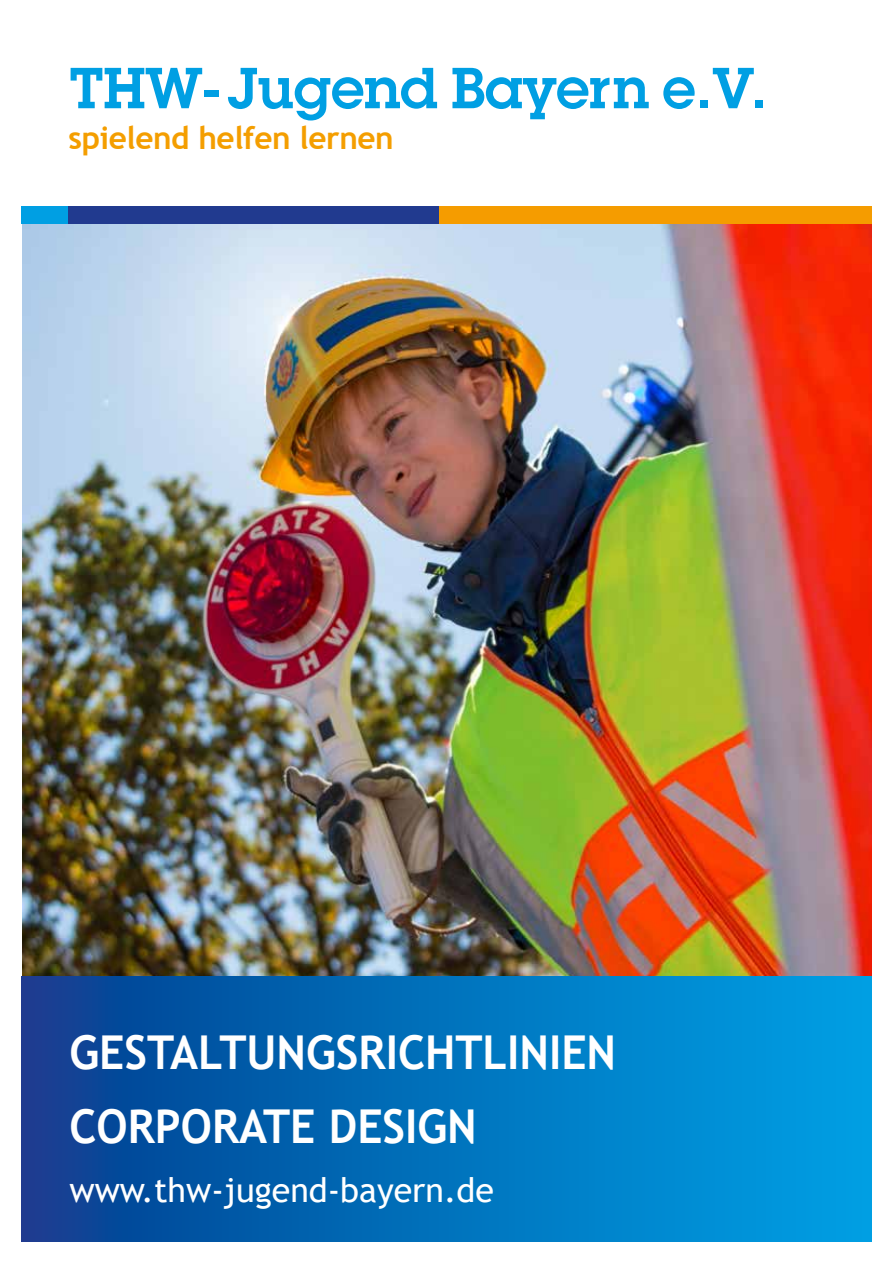
<style>
.page{position:relative;width:893px;height:1263px;background:#fff}
.page>*{position:absolute;margin:0;border:0;box-sizing:border-box;transform-origin:0 0}
.t1{font:600 56.55px "Lubalin Graph";color:#009fe3}
.t2{font:700 46.65px/74.1px "Trebuchet MS";color:#fff;scale:.95 1}
.t3{font:33.9px "Trebuchet MS";color:#fff}
.t4{font:700 31.5px "Trebuchet MS";letter-spacing:-.01em;color:#f49e00}
</style>
<div class="page">
<img style="left:22px;top:224px;width:850px;height:753px">
<svg style="left:21px;top:977px;width:851px;height:265px;background:#0270bb"></svg>
<div style="left:439px;top:207px;width:433px;height:17px;background:#f59c00"></div>
<div style="left:21px;top:207px;width:48px;height:17px;background:#009fe3"></div>
<div style="left:69px;top:207px;width:370px;height:17px;background:#213a8f"></div>
<p class="t1" style="left:69px;top:51px;width:699px">THW-Jugend Bayern e.V.</p>
<p class="t4" style="left:69px;top:118px;width:327px">spielend helfen lernen</p>
<p class="t2" style="left:69px;top:1015px;width:577px">GESTALTUNGSRICHTLINIEN<br>CORPORATE DESIGN</p>
<p class="t3" style="left:69px;top:1168px;width:426px">www.thw-jugend-bayern.de</p>
</div>
